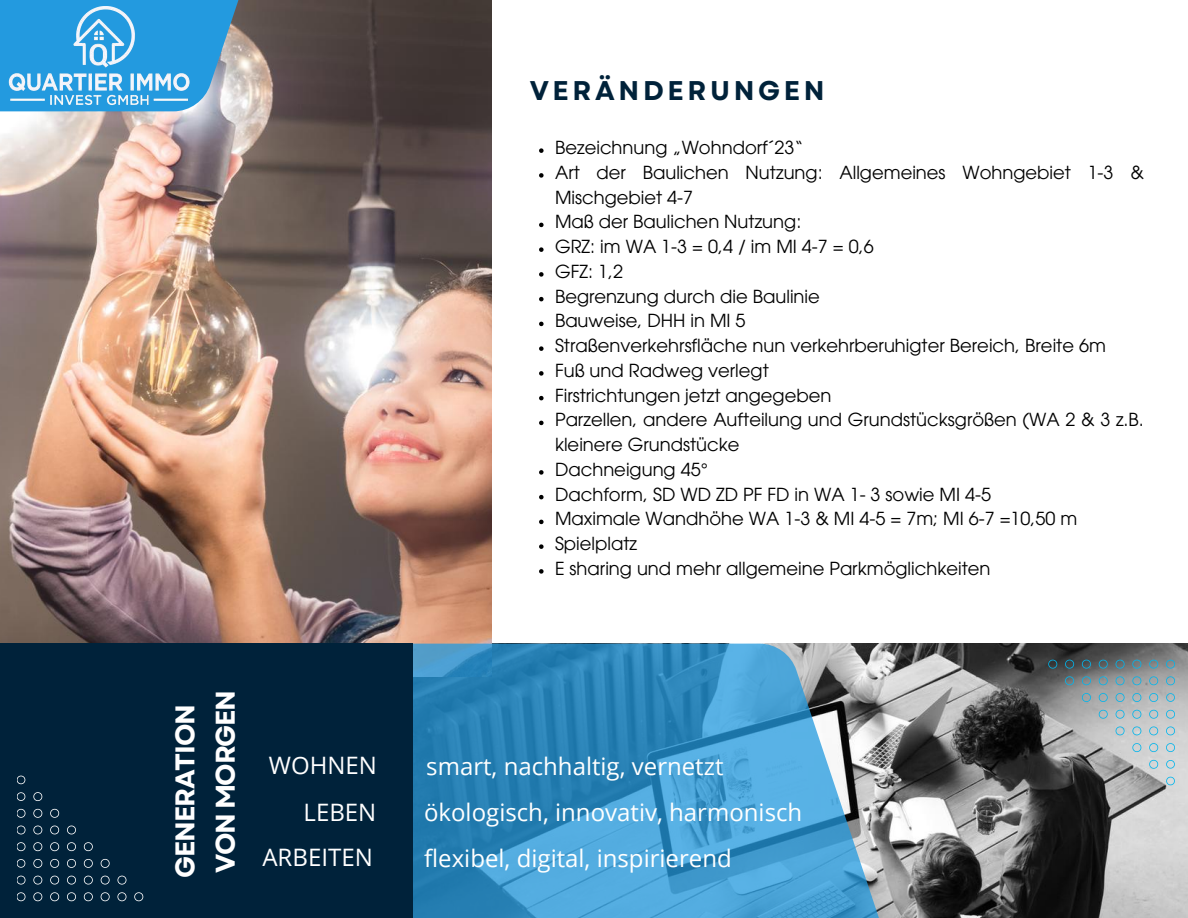
<style>
.page{position:relative;width:1188px;height:918px;background:#fff}
.page>*{position:absolute;margin:0;border:0;box-sizing:border-box;transform-origin:0 0}
.t1{font:700 27px/40.5px "Garet";letter-spacing:-.045em;color:#fff}
.t2{font:700 27px "Garet";color:#00223a}
.t3{font:24px/46.3px "Open Sans";color:#fff;text-align:right}
.t4{font:18px/24.8px "ITC Avant Garde Pro";color:#000}
</style>
<div class="page">
<img style="left:882px;top:644px;width:306px;height:274px">
<img style="left:0;top:0;width:492px;height:644px">
<svg style="left:413px;top:644px;width:469px;height:274px;background:#4494c3"></svg>
<svg style="left:0;top:0;width:250px;height:111px;background:#66a6cc"></svg>
<div style="left:0;top:644px;width:413px;height:274px;background:#00223a"></div>
<svg style="left:1166px;top:660px;width:8px;height:9px"></svg>
<svg style="left:1166px;top:676px;width:8px;height:9px"></svg>
<svg style="left:1166px;top:693px;width:8px;height:9px"></svg>
<svg style="left:1166px;top:710px;width:8px;height:9px"></svg>
<svg style="left:1166px;top:726px;width:8px;height:9px"></svg>
<svg style="left:1166px;top:743px;width:8px;height:9px"></svg>
<svg style="left:1166px;top:760px;width:8px;height:9px"></svg>
<svg style="left:1166px;top:777px;width:8px;height:8px"></svg>
<svg style="left:1048px;top:660px;width:9px;height:9px"></svg>
<svg style="left:1065px;top:660px;width:9px;height:9px"></svg>
<svg style="left:1082px;top:660px;width:9px;height:9px"></svg>
<svg style="left:1099px;top:660px;width:9px;height:9px"></svg>
<svg style="left:1116px;top:660px;width:9px;height:9px"></svg>
<svg style="left:1132px;top:660px;width:9px;height:9px"></svg>
<svg style="left:1132px;top:676px;width:9px;height:9px"></svg>
<svg style="left:1132px;top:693px;width:9px;height:9px"></svg>
<svg style="left:1116px;top:693px;width:9px;height:9px"></svg>
<svg style="left:1099px;top:693px;width:9px;height:9px"></svg>
<svg style="left:1099px;top:710px;width:9px;height:9px"></svg>
<svg style="left:1082px;top:693px;width:9px;height:9px"></svg>
<svg style="left:1132px;top:710px;width:9px;height:9px"></svg>
<svg style="left:1116px;top:710px;width:9px;height:9px"></svg>
<svg style="left:1132px;top:726px;width:9px;height:9px"></svg>
<svg style="left:1116px;top:726px;width:9px;height:9px"></svg>
<svg style="left:1132px;top:743px;width:9px;height:9px"></svg>
<svg style="left:1116px;top:676px;width:9px;height:9px"></svg>
<svg style="left:1099px;top:676px;width:9px;height:9px"></svg>
<svg style="left:1082px;top:676px;width:9px;height:9px"></svg>
<svg style="left:1065px;top:676px;width:9px;height:9px"></svg>
<svg style="left:1149px;top:660px;width:9px;height:9px"></svg>
<svg style="left:1149px;top:676px;width:9px;height:9px"></svg>
<svg style="left:1149px;top:693px;width:9px;height:9px"></svg>
<svg style="left:1149px;top:710px;width:9px;height:9px"></svg>
<svg style="left:1149px;top:726px;width:9px;height:9px"></svg>
<svg style="left:1149px;top:743px;width:9px;height:9px"></svg>
<svg style="left:1149px;top:760px;width:9px;height:9px"></svg>
<img style="left:7px;top:7px;width:191px;height:105px">
<svg style="left:539px;top:148px;width:5px;height:5px"></svg>
<svg style="left:539px;top:173px;width:5px;height:5px"></svg>
<svg style="left:539px;top:223px;width:5px;height:4px"></svg>
<svg style="left:539px;top:247px;width:5px;height:5px"></svg>
<svg style="left:539px;top:272px;width:5px;height:5px"></svg>
<svg style="left:539px;top:297px;width:5px;height:4px"></svg>
<svg style="left:539px;top:322px;width:5px;height:4px"></svg>
<svg style="left:539px;top:346px;width:5px;height:5px"></svg>
<svg style="left:539px;top:371px;width:5px;height:5px"></svg>
<svg style="left:539px;top:396px;width:5px;height:4px"></svg>
<svg style="left:539px;top:421px;width:5px;height:4px"></svg>
<svg style="left:539px;top:470px;width:5px;height:5px"></svg>
<svg style="left:539px;top:495px;width:5px;height:4px"></svg>
<svg style="left:539px;top:520px;width:5px;height:4px"></svg>
<svg style="left:539px;top:544px;width:5px;height:5px"></svg>
<svg style="left:539px;top:569px;width:5px;height:5px"></svg>
<svg style="left:17px;top:892px;width:8px;height:9px"></svg>
<svg style="left:17px;top:876px;width:8px;height:9px"></svg>
<svg style="left:17px;top:859px;width:8px;height:9px"></svg>
<svg style="left:17px;top:842px;width:8px;height:9px"></svg>
<svg style="left:17px;top:826px;width:8px;height:8px"></svg>
<svg style="left:17px;top:809px;width:8px;height:9px"></svg>
<svg style="left:17px;top:792px;width:8px;height:9px"></svg>
<svg style="left:17px;top:776px;width:8px;height:8px"></svg>
<svg style="left:134px;top:892px;width:9px;height:9px"></svg>
<svg style="left:117px;top:892px;width:9px;height:9px"></svg>
<svg style="left:101px;top:892px;width:9px;height:9px"></svg>
<svg style="left:84px;top:892px;width:9px;height:9px"></svg>
<svg style="left:67px;top:892px;width:9px;height:9px"></svg>
<svg style="left:50px;top:892px;width:9px;height:9px"></svg>
<svg style="left:50px;top:876px;width:9px;height:9px"></svg>
<svg style="left:50px;top:859px;width:9px;height:9px"></svg>
<svg style="left:67px;top:859px;width:9px;height:9px"></svg>
<svg style="left:84px;top:859px;width:9px;height:9px"></svg>
<svg style="left:84px;top:842px;width:9px;height:9px"></svg>
<svg style="left:101px;top:859px;width:9px;height:9px"></svg>
<svg style="left:50px;top:842px;width:9px;height:9px"></svg>
<svg style="left:67px;top:842px;width:9px;height:9px"></svg>
<svg style="left:50px;top:826px;width:9px;height:8px"></svg>
<svg style="left:67px;top:826px;width:9px;height:8px"></svg>
<svg style="left:50px;top:809px;width:9px;height:9px"></svg>
<svg style="left:67px;top:876px;width:9px;height:9px"></svg>
<svg style="left:84px;top:876px;width:9px;height:9px"></svg>
<svg style="left:101px;top:876px;width:9px;height:9px"></svg>
<svg style="left:117px;top:876px;width:9px;height:9px"></svg>
<svg style="left:33px;top:892px;width:9px;height:9px"></svg>
<svg style="left:33px;top:876px;width:9px;height:9px"></svg>
<svg style="left:33px;top:859px;width:9px;height:9px"></svg>
<svg style="left:33px;top:842px;width:9px;height:9px"></svg>
<svg style="left:33px;top:826px;width:9px;height:8px"></svg>
<svg style="left:33px;top:809px;width:9px;height:9px"></svg>
<svg style="left:33px;top:792px;width:9px;height:9px"></svg>
<p class="t1" style="left:165px;top:878px;width:189px;rotate:-90deg">GENERATION<br>VON MORGEN</p>
<p class="t3" style="left:262px;top:741px;width:116px">WOHNEN<br>LEBEN<br>ARBEITEN</p>
<p class="t2" style="left:530px;top:71px;width:297px">V E R Ä N D E R U N G E N</p>
<p class="t4" style="left:555px;top:137px;width:590px">Bezeichnung „Wohndorf´23“<br>Art der Baulichen Nutzung: Allgemeines Wohngebiet 1-3 &amp; Mischgebiet 4-7<br>Maß der Baulichen Nutzung:<br>GRZ: im WA 1-3 = 0,4 / im MI 4-7 = 0,6<br>GFZ: 1,2<br>Begrenzung durch die Baulinie<br>Bauweise, DHH in MI 5<br>Straßenverkehrsfläche nun verkehrberuhigter Bereich, Breite 6m<br>Fuß und Radweg verlegt<br>Firstrichtungen jetzt angegeben<br>Parzellen, andere Aufteilung und Grundstücksgrößen (WA 2 &amp; 3 z.B. kleinere Grundstücke<br>Dachneigung 45°<br>Dachform, SD WD ZD PF FD in WA 1- 3 sowie MI 4-5<br>Maximale Wandhöhe WA 1-3 &amp; MI 4-5 = 7m; MI 6-7 =10,50 m Spielplatz<br>E sharing und mehr allgemeine Parkmöglichkeiten</p>
<p class="t3" style="left:424px;top:743px;width:380px;line-height:45.9px;text-align:left">smart, nachhaltig, vernetzt ökologisch, innovativ, harmonisch flexibel, digital, inspirierend</p>
</div>
